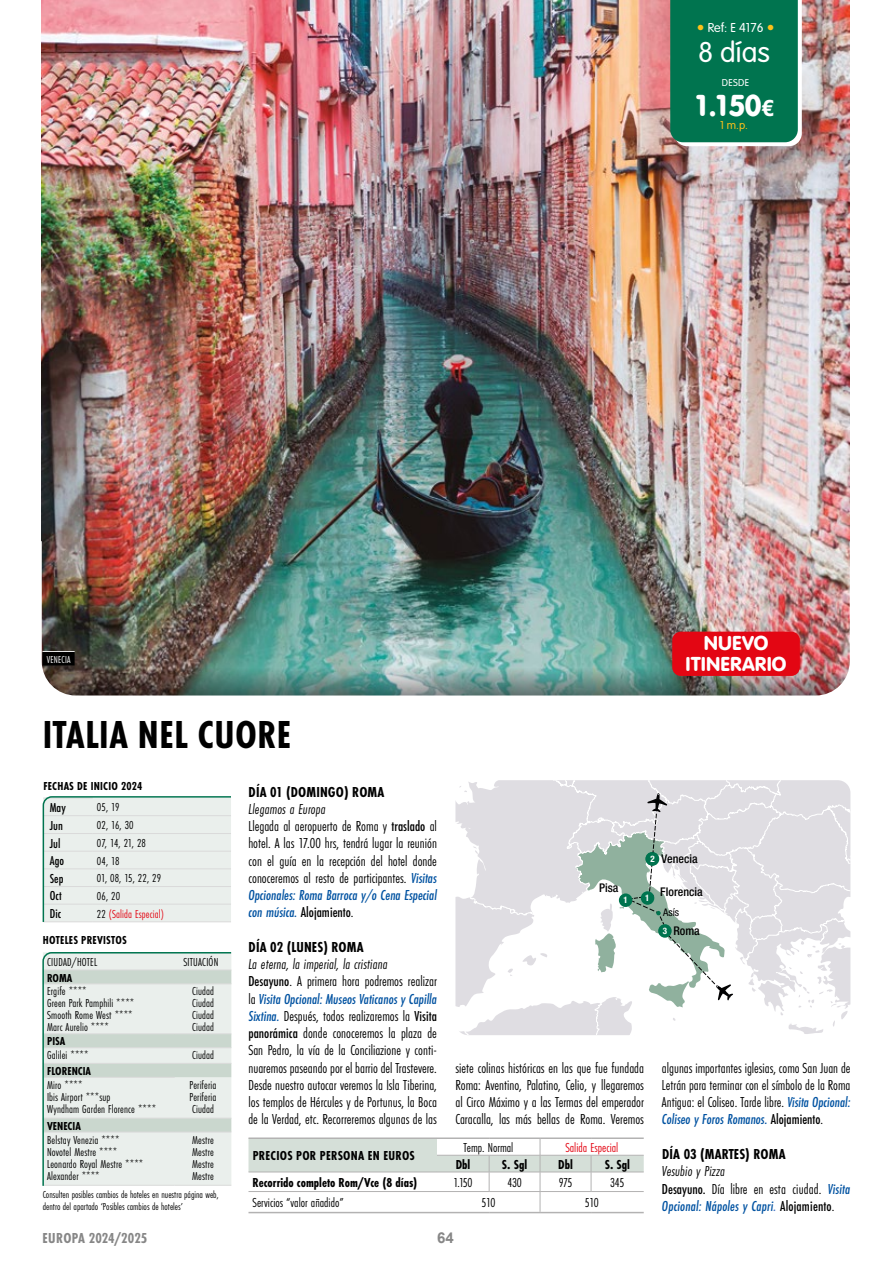
<style>
.page{position:relative;width:893px;height:1263px;background:#fff}
.page>*{position:absolute;margin:0;border:0;box-sizing:border-box;transform-origin:0 0}
.t1{font:700 40.5px "Futura PT Cond";letter-spacing:.015em;color:#000}
.t2{font:31.5px "VAG Rundschrift D";color:#fff}
.t3{font:300 30px "VAG Rundschrift D";color:#fff}
.t4{font:21px/21px "VAG Rundschrift D";color:#fff;text-align:center}
.t5{font:15px/17.2px "Futura PT Cond";color:#000;text-align:justify}
.t6{font:italic 500 15px/17.2px "Futura PT Cond";letter-spacing:.01em;color:#0052a1}
.t7{font:700 15px "Futura PT Cond";letter-spacing:.01em;color:#000}
.t8{font:700 15px "Futura PT Cond";letter-spacing:.005em;color:#878787}
.t9{font:700 15px "Arial";color:#878787}
.t10{font:13.5px "Futura PT Cond";color:#000}
.t11{font:700 13.5px "Futura PT Cond";color:#000}
.t12{font:700 13.5px "Futura PT Cond";letter-spacing:.02em;color:#000}
.t13{font:500 13.5px "Futura PT Cond";letter-spacing:.01em;color:#000}
.t14{font:13.5px "Futura PT Cond";color:#e30613}
.t15{font:300 13.5px "VAG Rundschrift D";color:#fff}
.t16{font:12px/12px "Futura PT Cond";letter-spacing:.01em;color:#000}
.t17{font:12px/26.2px "Futura PT Cond";letter-spacing:.01em;color:#e30613}
.t18{font:500 condensed 12px "Helvetica Neue LT Std";color:#000}
.t19{font:700 12px "Futura PT Cond";color:#000}
.t20{font:700 12px "Futura PT Cond";letter-spacing:.02em;color:#000}
.t21{font:300 12px "VAG Rundschrift D";color:#fcc01a}
.t22{font:10.5px/12px "Futura PT Cond";color:#000}
.t23{font:10.5px "Futura PT Cond";letter-spacing:.02em;color:#fff}
.t24{font:300 10.5px "VAG Rundschrift D";letter-spacing:.03em;color:#fff}
.t25{font:condensed 10.5px "Helvetica Neue LT Std";color:#000}
.t26{font:700 condensed 9px "Helvetica Neue LT Std";color:#fff}
.s1{font-size:16.5px;color:#fcc01a}
.s2{font-family:"VAG Rounded Std";font-weight:700;font-size:22.5px}
.s3{color:#000}
.s4{font-weight:700;color:#000}
.s5{font-style:italic}
.s6{font-weight:500}
.s7{font-weight:500;font-style:italic;color:#0052a1}
.s8{font-weight:700;font-size:9px;color:#fff}
.s9{font-weight:400;color:#000}
.s10{font-style:normal;color:#000}
.s11{font-weight:400;font-style:normal;color:#000}
.s12{color:#4472c4}
</style>
<div class="page">
<img style="left:42px;top:0;width:808px;height:541px">
<img style="left:41px;top:541px;width:809px;height:155px">
<hr style="left:43px;top:651px;width:32px;height:1px;background:#fff">
<div style="left:43px;top:652px;width:32px;height:13px;background:#000"></div>
<hr style="left:248px;top:1137px;width:189px;height:2px;background:#b3b2b2">
<hr style="left:437px;top:1137px;width:52px;height:2px;background:#b3b2b2">
<hr style="left:489px;top:1137px;width:51px;height:2px;background:#b3b2b2">
<hr style="left:540px;top:1137px;width:51px;height:2px;background:#b3b2b2">
<hr style="left:591px;top:1137px;width:53px;height:2px;background:#b3b2b2">
<hr style="left:248px;top:1212px;width:189px;height:1px;background:#b3b2b2">
<hr style="left:437px;top:1212px;width:52px;height:1px;background:#b3b2b2">
<hr style="left:489px;top:1212px;width:51px;height:1px;background:#b3b2b2">
<hr style="left:540px;top:1212px;width:51px;height:1px;background:#b3b2b2">
<hr style="left:591px;top:1212px;width:53px;height:1px;background:#b3b2b2">
<svg style="left:248px;top:1138px;width:396px;height:74px"></svg>
<hr style="left:591px;top:1191px;width:53px;height:1px;background:#b3b2b2">
<svg style="left:670px;top:0;width:132px;height:146px;background:#107b58"></svg>
<svg style="left:42px;top:796px;width:189px;height:127px;background:#e5ebe8"></svg>
<svg style="left:42px;top:952px;width:190px;height:234px;background:#dfe7e2"></svg>
<svg style="left:455px;top:780px;width:395px;height:255px"></svg>
<div style="left:672px;top:632px;width:128px;height:44px;background:#e30613;border-radius:9px"></div>
<p class="t15" style="left:697px;top:20px;width:79px"><span class="s1">•</span> Ref: E 4176 <span class="s1">•</span></p>
<h3 class="t3" style="left:698px;top:35px;width:73px">8 días</h3>
<p class="t23" style="left:47px;top:653px;width:25px">VENECIA</p>
<h1 class="t1" style="left:43px;top:711px;width:250px">ITALIA NEL CUORE</h1>
<p class="t24" style="left:722px;top:77px;width:29px">DESDE</p>
<h2 class="t2" style="left:694px;top:87px;width:82px">1.150<span class="s2">€</span></h2>
<p class="t21" style="left:720px;top:119px;width:29px">1 m.p.</p>
<h3 class="t4" style="left:686px;top:633px;width:102px">NUEVO<br>ITINERARIO</h3>
<p class="t20" style="left:43px;top:778px;width:100px">FECHAS DE INICIO 2024</p>
<p class="t13" style="left:50px;top:799px;width:18px">May</p>
<p class="t16" style="left:97px;top:801px;width:24px">05, 19</p>
<p class="t13" style="left:50px;top:817px;width:15px">Jun</p>
<p class="t16" style="left:97px;top:819px;width:38px">02, 16, 30</p>
<p class="t13" style="left:50px;top:835px;width:12px">Jul</p>
<p class="t16" style="left:97px;top:837px;width:50px">07, 14, 21, 28</p>
<p class="t13" style="left:50px;top:853px;width:16px">Ago</p>
<p class="t16" style="left:97px;top:854px;width:24px">04, 18</p>
<p class="t13" style="left:50px;top:870px;width:15px">Sep</p>
<p class="t16" style="left:97px;top:872px;width:66px">01, 08, 15, 22, 29</p>
<p class="t13" style="left:50px;top:888px;width:14px">Oct</p>
<p class="t16" style="left:97px;top:890px;width:25px">06, 20</p>
<p class="t13" style="left:50px;top:906px;width:13px">Dic</p>
<p class="t17" style="left:43px;top:900px;width:123px;text-indent:54px"><span class="s3">22</span> (Salida Especial)<br><span class="s4">HOTELES PREVISTOS</span></p>
<p class="t16" style="left:47px;top:956px;width:52px">CIUDAD/HOTEL</p>
<p class="t16" style="left:183px;top:956px;width:36px">SITUACIÓN</p>
<p class="t19" style="left:47px;top:970px;width:27px">ROMA</p>
<p class="t16" style="left:47px;top:985px;width:89px">Ergife ****<br>Green Park Pamphili ****<br>Smooth Rome West ****<br>Marc Aurelio ****</p>
<p class="t16" style="left:192px;top:985px;width:23px;text-align:justify">Ciudad Ciudad Ciudad Ciudad</p>
<p class="t19" style="left:47px;top:1034px;width:20px">PISA</p>
<p class="t16" style="left:47px;top:1049px;width:43px">Galilei ****</p>
<p class="t16" style="left:192px;top:1049px;width:23px">Ciudad</p>
<p class="t19" style="left:47px;top:1064px;width:45px">FLORENCIA</p>
<p class="t16" style="left:47px;top:1079px;width:110px">Miro ****<br>Ibis Airport ***sup<br>Wyndham Garden Florence ****</p>
<p class="t16" style="left:190px;top:1079px;width:28px;text-align:justify">Periferia Periferia Ciudad</p>
<p class="t19" style="left:47px;top:1119px;width:35px">VENECIA</p>
<p class="t16" style="left:47px;top:1133px;width:98px">Belstay Venezia ****<br>Novotel Mestre ****<br>Leonardo Royal Mestre ****<br>Alexander ****</p>
<p class="t16" style="left:192px;top:1133px;width:23px;text-align:justify">Mestre Mestre Mestre Mestre</p>
<p class="t22" style="left:43px;top:1188px;width:177px">Consulten posibles cambios de hoteles en nuestra página web, dentro del apartado ‘Posibles cambios de hoteles’</p>
<p class="t7" style="left:249px;top:783px;width:137px">DÍA 01 (DOMINGO) ROMA</p>
<p class="t5" style="left:248px;top:800px;width:190px;text-align:left"><span class="s5">Llegamos a Europa<br></span>Llegada al aeropuerto de Roma y <span class="s6">traslado</span> al hotel. A las 17.00 hrs, tendrá lugar la reunión con el guía en la recepción del hotel donde conoceremos al resto de participantes. <span class="s7">Visitas Opcionales: Roma Barroca y/o Cena Especial con música.</span> <span class="s6">Alojamiento</span>.</p>
<p class="t7" style="left:249px;top:938px;width:117px">DÍA 02 (LUNES) ROMA</p>
<p class="t5" style="left:248px;top:956px;width:190px;text-align:left"><span class="s5">La eterna, la imperial, la cristiana<br></span><span class="s6">Desayuno</span>. A primera hora podremos realizar la <span class="s7">Visita Opcional: Museos Vaticanos y Capilla Sixtina.</span> Después, todos realizaremos la <span class="s6">Visita panorámica</span> donde conoceremos la plaza de San Pedro, la vía de la Conciliazione y conti&shy;nuaremos paseando por el barrio del Trastevere.<br>Desde nuestro autocar veremos la Isla Tiberina, los templos de Hércules y de Portunus, la Boca de la Verdad, etc. Recorreremos algunas de las</p>
<p class="t12" style="left:253px;top:1148px;width:164px">PRECIOS POR PERSONA EN EUROS</p>
<p class="t18" style="left:650px;top:851px;width:49px"><span class="s8">1</span> Venecia</p>
<p class="t18" style="left:660px;top:884px;width:44px">Florencia</p>
<p class="t18" style="left:663px;top:923px;width:39px"><span class="s8">3</span> Roma</p>
<p class="t26" style="left:650px;top:854px;width:6px">2</p>
<p class="t18" style="left:599px;top:880px;width:21px">Pisa</p>
<p class="t26" style="left:645px;top:893px;width:6px">1</p>
<p class="t26" style="left:623px;top:895px;width:6px">1</p>
<p class="t25" style="left:663px;top:906px;width:17px">Asís</p>
<p class="t5" style="left:455px;top:1059px;width:190px">siete colinas históricas en las que fue fundada Roma: Aventino, Palatino, Celio, y llegaremos al Circo Máximo y a las Termas del emperador Caracalla, las más bellas de Roma. Veremos</p>
<p class="t5" style="left:662px;top:1059px;width:190px">algunas importantes iglesias, como San Juan de Letrán para terminar con el símbolo de la Roma Antigua: el Coliseo. Tarde libre. <span class="s7">Visita Opcional:<br>Coliseo y Foros Romanos.</span> <span class="s6">Alojamiento</span>.</p>
<p class="t7" style="left:662px;top:1145px;width:125px">DÍA 03 (MARTES) ROMA</p>
<p class="t6" style="left:662px;top:1162px;width:190px"><span class="s9">Vesubio y Pizza<br></span><span class="s10">Desayuno.</span> <span class="s11">Día libre en esta ciudad.</span> Visita<br>Opcional: Nápoles y Capri<span class="s12">.</span> <span class="s10">Alojamiento</span><span class="s11">.</span></p>
<p class="t10" style="left:464px;top:1139px;width:51px">Temp. Normal</p>
<p class="t14" style="left:565px;top:1139px;width:54px">Salida Especial</p>
<p class="t11" style="left:456px;top:1156px;width:16px">Dbl</p>
<p class="t11" style="left:502px;top:1156px;width:27px">S. Sgl</p>
<p class="t11" style="left:558px;top:1156px;width:16px">Dbl</p>
<p class="t11" style="left:605px;top:1156px;width:27px">S. Sgl</p>
<p class="t11" style="left:253px;top:1174px;width:166px">Recorrido completo Rom/Vce (8 días)</p>
<p class="t10" style="left:454px;top:1174px;width:21px">1.150</p>
<p class="t10" style="left:507px;top:1174px;width:16px">430</p>
<p class="t10" style="left:559px;top:1174px;width:15px">975</p>
<p class="t10" style="left:610px;top:1174px;width:16px">345</p>
<p class="t10" style="left:253px;top:1195px;width:93px">Servicios “valor añadido”</p>
<p class="t10" style="left:482px;top:1195px;width:15px">510</p>
<p class="t10" style="left:585px;top:1195px;width:15px">510</p>
<p class="t8" style="left:43px;top:1229px;width:106px">EUROPA 2024/2025</p>
<p class="t9" style="left:437px;top:1228px;width:18px">64</p>
</div>
